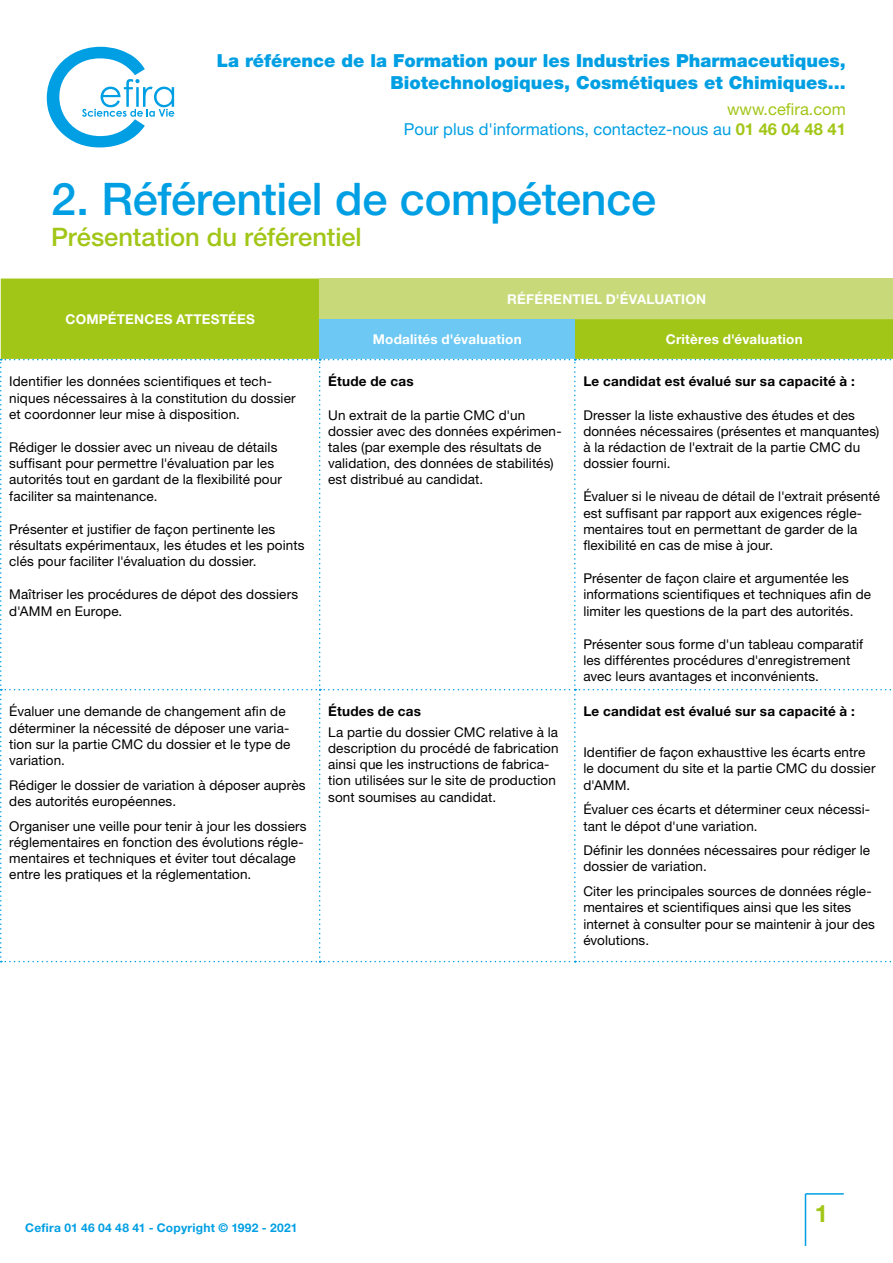
<style>
.page{position:relative;width:893px;height:1263px;background:#fff}
.page>*{position:absolute;margin:0;border:0;box-sizing:border-box;transform-origin:0 0}
.t1{font:500 45px "Helvetica Neue LT Std";letter-spacing:-.005em;color:#009fe3}
.t2{font:500 25.5px "Helvetica Neue LT Std";color:#a2c617}
.t3{font:700 24px "Helvetica Neue LT Std";color:#a2c617}
.t4{font:900 18px/21.6px "Helvetica Neue LT Std";color:#009fe3;text-align:right}
.t5{font:16.5px "Helvetica Neue LT Std";color:#009fe3}
.t6{font:16.5px "Helvetica Neue LT Std";color:#a2c617}
.t7{font:13.5px/16.2px "Helvetica Neue LT Std";letter-spacing:.01em;color:#000}
.t8{font:700 13.5px "Helvetica Neue LT Std";letter-spacing:.02em;color:#000}
.t9{font:700 13.5px "Helvetica Neue LT Std";letter-spacing:.015em;color:#fff}
.t10{font:700 12px "Helvetica Neue LT Std";letter-spacing:.025em;color:#009fe3}
.s1{font-weight:700;color:#a2c617}
</style>
<div class="page">
<svg style="left:47px;top:47px;width:127px;height:100px"></svg>
<hr style="left:805px;top:1194px;width:1px;height:52px;background:#009fe3">
<hr style="left:805px;top:1193px;width:39px;height:1px;background:#009fe3">
<div style="left:1px;top:279px;width:892px;height:80px;background:#a2c617"></div>
<div style="left:320px;top:279px;width:573px;height:40px;background:#c7d978"></div>
<div style="left:320px;top:319px;width:255px;height:41px;background:#6dc9f3"></div>
<svg style="left:0;top:359px;width:892px;height:603px"></svg>
<h3 class="t4" style="left:217px;top:50px;width:630px">La référence de la Formation pour les Industries Pharmaceutiques,<br>Biotechnologiques, Cosmétiques et Chimiques...</h3>
<p class="t5" style="left:404px;top:119px;width:443px">Pour plus d'informations, contactez-nous au <span class="s1">01 46 04 48 41</span></p>
<p class="t6" style="left:727px;top:99px;width:120px">www.cefira.com</p>
<h1 class="t1" style="left:51px;top:172px;width:607px">2. Référentiel de compétence</h1>
<h2 class="t2" style="left:51px;top:222px;width:312px">Présentation du référentiel</h2>
<p class="t9" style="left:66px;top:311px;width:191px">COMPÉTENCES ATTESTÉES</p>
<p class="t7" style="left:9px;top:373px;width:288px">Identifier les données scientifiques et tech&shy;niques nécessaires à la constitution du dossier et coordonner leur mise à disposition.</p>
<p class="t7" style="left:9px;top:439px;width:274px">Rédiger le dossier avec un niveau de détails suffisant pour permettre l'évaluation par les autorités tout en gardant de la flexibilité pour faciliter sa maintenance.</p>
<p class="t7" style="left:9px;top:521px;width:297px">Présenter et justifier de façon pertinente les résultats expérimentaux, les études et les points clés pour faciliter l'évaluation du dossier.</p>
<p class="t7" style="left:9px;top:586px;width:290px">Maîtriser les procédures de dépot des dossiers d'AMM en Europe.</p>
<p class="t7" style="left:9px;top:703px;width:283px">Évaluer une demande de changement afin de déterminer la nécessité de déposer une varia&shy;tion sur la partie CMC du dossier et le type de variation.</p>
<p class="t7" style="left:9px;top:776px;width:298px">Rédiger le dossier de variation à déposer auprès des autorités européennes.</p>
<p class="t7" style="left:9px;top:817px;width:299px">Organiser une veille pour tenir à jour les dossiers réglementaires en fonction des évolutions régle&shy;mentaires et techniques et éviter tout décalage entre les pratiques et la réglementation.</p>
<p class="t9" style="left:507px;top:290px;width:200px">RÉFÉRENTIEL D'ÉVALUATION</p>
<p class="t9" style="left:373px;top:331px;width:150px">Modalités d'évaluation</p>
<p class="t9" style="left:666px;top:331px;width:139px">Critères d'évaluation</p>
<p class="t8" style="left:328px;top:373px;width:87px">Étude de cas</p>
<p class="t7" style="left:328px;top:406px;width:235px">Un extrait de la partie CMC d'un dossier avec des données expérimen&shy;tales (par exemple des résultats de validation, des données de stabilités) est distribué au candidat.</p>
<p class="t8" style="left:328px;top:703px;width:95px">Études de cas</p>
<p class="t7" style="left:328px;top:724px;width:232px">La partie du dossier CMC relative à la description du procédé de fabrication ainsi que les instructions de fabrica&shy;tion utilisées sur le site de production sont soumises au candidat.</p>
<p class="t8" style="left:583px;top:373px;width:273px">Le candidat est évalué sur sa capacité à :</p>
<p class="t7" style="left:583px;top:406px;width:298px">Dresser la liste exhaustive des études et des données nécessaires (présentes et manquantes) à la rédaction de l'extrait de la partie CMC du dossier fourni.</p>
<p class="t7" style="left:583px;top:488px;width:298px">Évaluer si le niveau de détail de l'extrait présenté est suffisant par rapport aux exigences régle&shy;mentaires tout en permettant de garder de la flexibilité en cas de mise à jour.</p>
<p class="t7" style="left:583px;top:570px;width:289px">Présenter de façon claire et argumentée les informations scientifiques et techniques afin de limiter les questions de la part des autorités.</p>
<p class="t7" style="left:583px;top:636px;width:281px">Présenter sous forme d'un tableau comparatif les différentes procédures d'enregistrement avec leurs avantages et inconvénients.</p>
<p class="t8" style="left:583px;top:703px;width:273px">Le candidat est évalué sur sa capacité à :</p>
<p class="t7" style="left:583px;top:744px;width:294px">Identifier de façon exhausttive les écarts entre le document du site et la partie CMC du dossier d'AMM.</p>
<p class="t7" style="left:583px;top:801px;width:288px">Évaluer ces écarts et déterminer ceux nécessi&shy;tant le dépot d'une variation.</p>
<p class="t7" style="left:583px;top:842px;width:288px">Définir les données nécessaires pour rédiger le dossier de variation.</p>
<p class="t7" style="left:583px;top:883px;width:293px">Citer les principales sources de données régle&shy;mentaires et scientifiques ainsi que les sites internet à consulter pour se maintenir à jour des évolutions.</p>
<p class="t10" style="left:25px;top:1221px;width:274px">Cefira 01 46 04 48 41 - Copyright © 1992 - 2021</p>
<h3 class="t3" style="left:815px;top:1199px;width:15px">1</h3>
</div>
